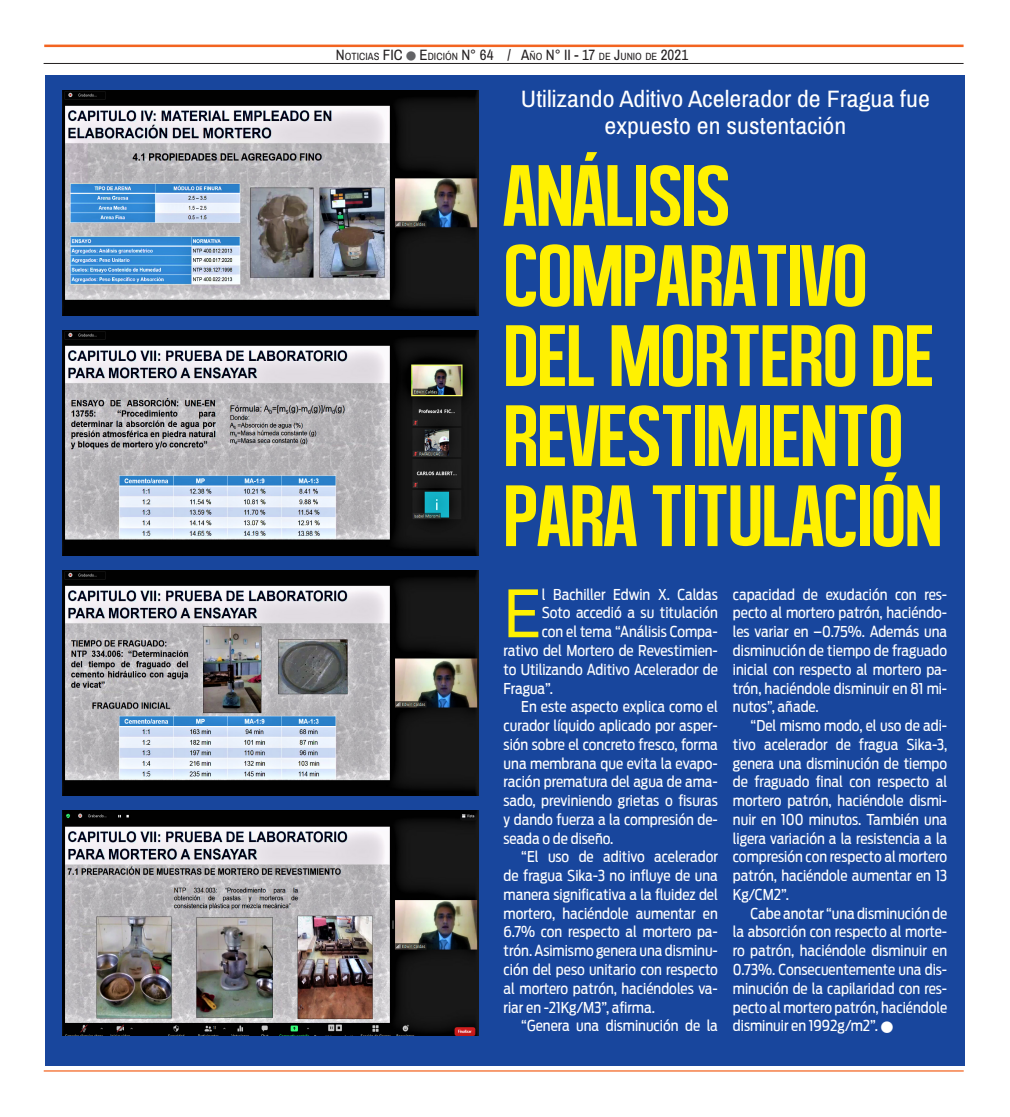
<style>
.page{position:relative;width:1010px;height:1117px;background:#fff}
.page>*{position:absolute;margin:0;border:0;box-sizing:border-box;transform-origin:0 0}
.t1{font:88.75px/80px "Alegre Sans";letter-spacing:-.01em;color:#fff101;scale:1.15 1}
.t2{font:69.62px "Archivo Narrow";color:#fff101}
.t3{font:23.75px/26.1px "Archivo Narrow";color:#fff;text-align:center;scale:1.09 1}
.t4{font:15px/18.8px "Antenna Cond";color:#fff;text-align:justify}
.t5{font:15px "Archivo Narrow";color:#231f20}
.s1{font-size:10.5px}
.s2{color:#636366}
</style>
<div class="page">
<div style="left:45px;top:75px;width:920px;height:990px;background:#18469d"></div>
<hr style="left:44px;top:63px;width:919px;height:1px;background:#231f20">
<hr style="left:44px;top:45px;width:919px;height:2px;background:#f36421">
<hr style="left:44px;top:1070px;width:920px;height:1px;background:#f36421">
<img style="left:63px;top:90px;width:415px;height:225px">
<img style="left:63px;top:330px;width:415px;height:225px">
<img style="left:63px;top:570px;width:415px;height:225px">
<img style="left:63px;top:810px;width:415px;height:225px">
<p class="t5" style="left:336px;top:45px;width:354px">N <span class="s1">OTICIAS</span> FIC <span class="s2">●</span> E<span class="s1">DICIÓN</span> N° 64 / A<span class="s1">ÑO</span> N° II - 17 <span class="s1">DE</span> J<span class="s1">UNIO DE</span> 2021</p>
<p class="t3" style="left:521px;top:86px;width:377px">Utilizando Aditivo Acelerador de Fragua fue expuesto en sustentación</p>
<p class="t1" style="left:504px;top:153px;width:376px">ANÁLISIS<br>COMPARATIVO<br>DEL MORTERO DE<br>REVESTIMIENTO</p>
<p class="t1" style="left:504px;top:473px;width:383px">PARA TITULACIÓN</p>
<p class="t2" style="left:504px;top:570px;width:40px">E</p>
<p class="t4" style="left:542px;top:584px;width:178px">l Bachiller Edwin X. Caldas</p>
<p class="t4" style="left:542px;top:603px;width:178px">Soto accedió a su titulación</p>
<p class="t4" style="left:542px;top:622px;width:178px">con el tema “Análisis Compa-</p>
<p class="t4" style="left:504px;top:641px;width:216px">rativo del Mortero de Revestimien-</p>
<p class="t4" style="left:504px;top:659px;width:216px">to Utilizando Aditivo Acelerador de</p>
<p class="t4" style="left:504px;top:678px;width:51px">Fragua”.</p>
<p class="t4" style="left:504px;top:697px;width:216px;text-indent:18px">En este aspecto explica como el curador líquido aplicado por asper&shy;sión sobre el concreto fresco, forma una membrana que evita la evapo&shy;ración prematura del agua de ama&shy;sado, previniendo grietas o fisuras y dando fuerza a la compresión de&shy;seada o de diseño.</p>
<p class="t4" style="left:504px;top:847px;width:216px;text-indent:18px">“El uso de aditivo acelerador de fragua Sika-3 no influye de una manera significativa a la fluidez del mortero, haciéndole aumentar en 6.7% con respecto al mortero pa&shy;trón. Asimismo genera una disminu&shy;ción del peso unitario con respecto al mortero patrón, haciéndoles va&shy;riar en -21Kg/M3”, afirma.</p>
<p class="t4" style="left:521px;top:1016px;width:198px">“Genera una disminución de la</p>
<p class="t4" style="left:733px;top:584px;width:216px">capacidad de exudación con res&shy;pecto al mortero patrón, haciéndo&shy;les variar en –0.75%. Además una disminución de tiempo de fraguado inicial con respecto al mortero pa&shy;trón, haciéndole disminuir en 81 mi&shy;nutos”, añade.</p>
<p class="t4" style="left:733px;top:716px;width:216px;text-indent:18px">“Del mismo modo, el uso de adi&shy;tivo acelerador de fragua Sika-3, genera una disminución de tiempo de fraguado final con respecto al mortero patrón, haciéndole dismi&shy;nuir en 100 minutos. También una ligera variación a la resistencia a la compresión con respecto al mortero patrón, haciéndole aumentar en 13<br>Kg/CM2”.</p>
<p class="t4" style="left:733px;top:903px;width:216px;text-indent:18px">Cabe anotar “una disminución de la absorción con respecto al morte&shy;ro patrón, haciéndole disminuir en 0.73%. Consecuentemente una dis&shy;minución de la capilaridad con res&shy;pecto al mortero patrón, haciéndole disminuir en 1992g/m2”. ●</p>
</div>
